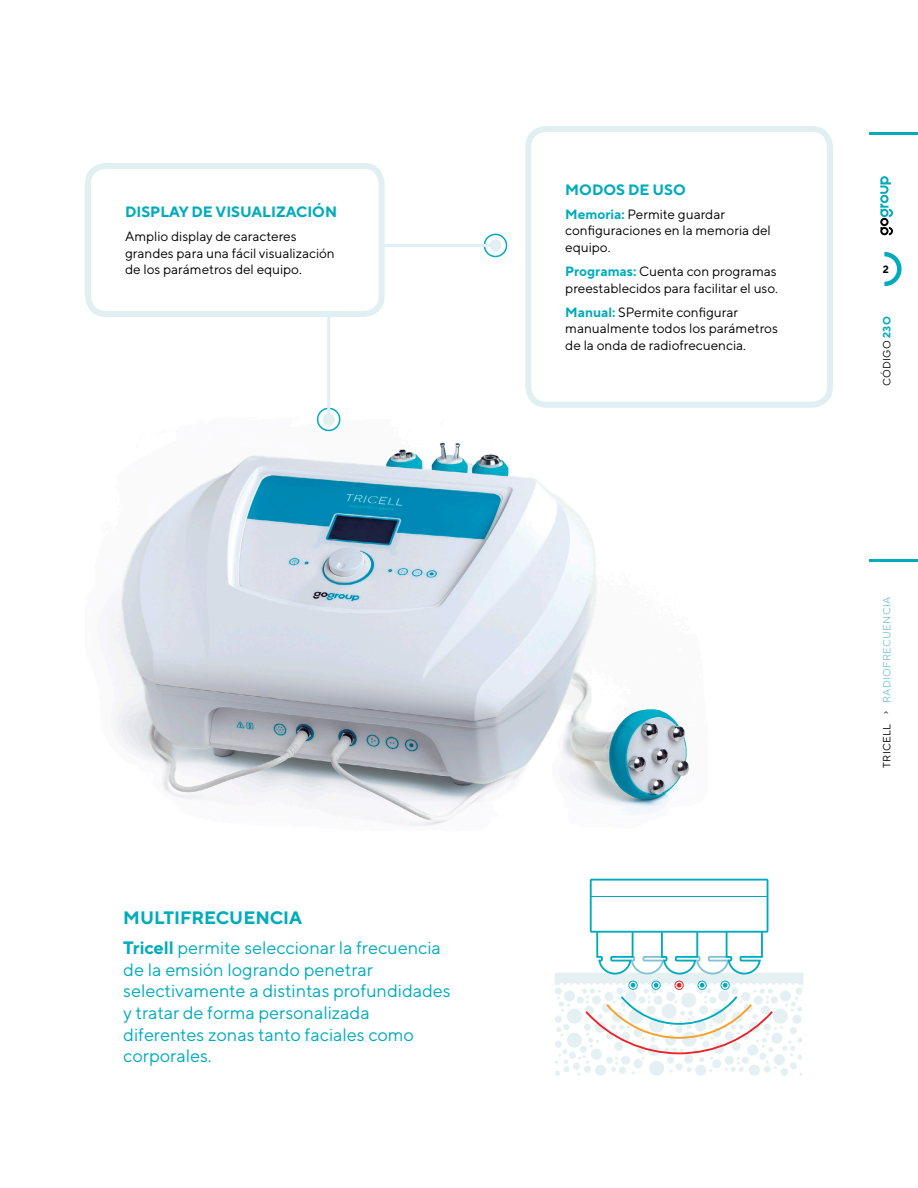
<style>
.page{position:relative;width:918px;height:1188px;background:#fff}
.page>*{position:absolute;margin:0;border:0;box-sizing:border-box;transform-origin:0 0}
.t1{font:18px/21.6px "TT Norms Pro";color:#00abbc}
.t2{font:700 18px "TT Norms Pro";color:#00abbc}
.t3{font:700 15px "TT Norms Pro";color:#00abbc}
.t4{font:13.5px/16.2px "TT Norms Pro";color:#000}
.t5{font:10.5px "TT Norms Pro";letter-spacing:.025em;color:#7dc5d2}
.t6{font:10.5px "TT Norms Pro";letter-spacing:.025em;color:#000}
.t7{font:700 10.5px "TT Norms Pro";color:#000}
.s1{font-weight:700}
.s2{font-weight:700;color:#00abbc}
.s3{color:#000}
.s4{font-family:"Delicious";color:#000}
</style>
<div class="page">
<hr style="left:869px;top:132px;width:49px;height:3px;background:#00abbc">
<hr style="left:869px;top:559px;width:49px;height:3px;background:#00abbc">
<svg style="left:880px;top:176px;width:13px;height:59px"></svg>
<svg style="left:884px;top:251px;width:18px;height:36px"></svg>
<img style="left:113px;top:392px;width:577px;height:434px">
<div style="left:85px;top:163px;width:300px;height:154px;border:6px solid #e0eff2;border-radius:18px"></div>
<div style="left:525px;top:126px;width:308px;height:282px;border:6px solid #e0eff2;border-radius:18px"></div>
<div style="left:484px;top:234px;width:23px;height:23px;border:2px solid #00abbc;border-radius:50%"></div>
<div style="left:317px;top:408px;width:23px;height:23px;border:2px solid #00abbc;border-radius:50%"></div>
<hr style="left:327px;top:316px;width:3px;height:103px;background:#e0eff2">
<div style="left:323px;top:413px;width:12px;height:12px;background:#e0eff2;border-radius:50%"></div>
<hr style="left:383px;top:244px;width:113px;height:3px;background:#e0eff2">
<div style="left:490px;top:239px;width:12px;height:12px;background:#e0eff2;border-radius:50%"></div>
<svg style="left:555px;top:879px;width:248px;height:197px"></svg>
<p class="t3" style="left:125px;top:202px;width:214px">DISPLAY DE VISUALIZACIÓN</p>
<p class="t4" style="left:125px;top:228px;width:211px">Amplio display de caracteres grandes para una fácil visualización de los parámetros del equipo.</p>
<p class="t2" style="left:123px;top:906px;width:180px">MULTIFRECUENCIA</p>
<p class="t1" style="left:123px;top:937px;width:329px"><span class="s1">Tricell</span> permite seleccionar la frecuencia de la emsión logrando penetrar selectivamente a distintas profundidades y tratar de forma personalizada diferentes zonas tanto faciales como corporales.</p>
<p class="t3" style="left:565px;top:179px;width:122px">MODOS DE USO</p>
<p class="t4" style="left:565px;top:206px;width:207px"><span class="s2">Memoria:</span> Permite guardar configuraciones en la memoria del equipo.</p>
<p class="t4" style="left:565px;top:263px;width:214px"><span class="s2">Programas:</span> Cuenta con programas preestablecidos para facilitar el uso.</p>
<p class="t4" style="left:565px;top:304px;width:174px"><span class="s2">Manual:</span> SPermite configurar</p>
<p class="t4" style="left:565px;top:320px;width:214px">manualmente todos los parámetros de la onda de radiofrecuencia.</p>
<p class="t7" style="left:883px;top:262px;width:8px">2</p>
<p class="t6" style="left:880px;top:386px;width:72px;rotate:-90deg">CÓDIGO <span class="s2">23O</span></p>
<p class="t5" style="left:880px;top:768px;width:173px;rotate:-90deg"><span class="s3">TRICELL</span> <span class="s4">&gt;</span> RADIOFRECUENCIA</p>
</div>
